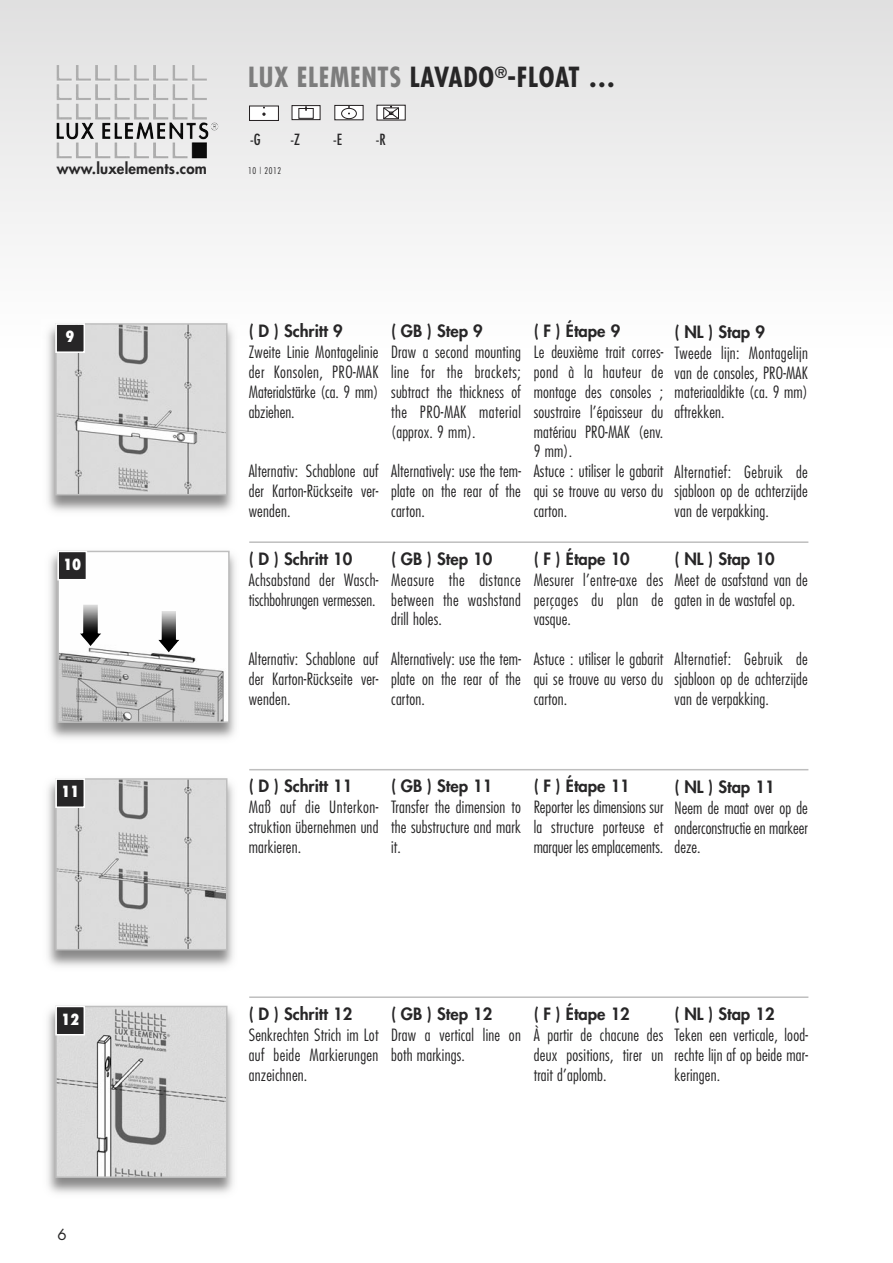
<style>
.page{position:relative;width:893px;height:1263px;background:#fff}
.page>*{position:absolute;margin:0;border:0;box-sizing:border-box;transform-origin:0 0}
.t1{font:700 condensed 27px "Futura";letter-spacing:.025em;color:#272627}
.t2{font:300 condensed 16.5px/19.8px "Futura";letter-spacing:.01em;color:#272627;text-align:justify}
.t3{font:800 16.5px "Futura";color:#272627}
.t4{font:800 15px "Futura";letter-spacing:.015em;color:#272627}
.t5{font:condensed 15px "Futura";color:#272627}
.t6{font:800 condensed 15px "Futura";color:#fff}
.t7{font:15px "Futura";color:#272627}
.t8{font:300 condensed 9px "Futura";letter-spacing:.06em;color:#272627}
.s1{color:#7d7d7d}
</style>
<div class="page">
<div style="left:0;top:0;width:893px;height:349px;background:linear-gradient(to bottom,#dedede,#fff)"></div>
<img style="left:66px;top:122px;width:140px;height:17px">
<div style="left:249px;top:106px;width:30px;height:15px;background:#fff;border:1px solid #231f20"></div>
<svg style="left:263px;top:106px;width:2px;height:9px"></svg>
<div style="left:292px;top:105px;width:28px;height:15px;background:#fff;border:1px solid #231f20"></div>
<div style="left:298px;top:108px;width:16px;height:11px;border:1px solid #231f20"></div>
<div style="left:334px;top:105px;width:29px;height:15px;background:#fff;border:1px solid #231f20"></div>
<svg style="left:341px;top:106px;width:16px;height:13px"></svg>
<div style="left:377px;top:105px;width:29px;height:15px;background:#fff;border:1px solid #231f20"></div>
<svg style="left:383px;top:106px;width:17px;height:14px"></svg>
<hr style="left:249px;top:541px;width:559px;height:2px;background:#bebebe">
<hr style="left:249px;top:769px;width:559px;height:1px;background:#bebebe">
<img style="left:47px;top:778px;width:187px;height:189px">
<img style="left:58px;top:781px;width:166px;height:166px">
<div style="left:55px;top:778px;width:172px;height:172px;border:2px solid #bebebe"></div>
<div style="left:57px;top:780px;width:27px;height:26px;background:#272627"></div>
<div style="left:55px;top:778px;width:30px;height:30px;border:2px solid #fff"></div>
<hr style="left:249px;top:996px;width:559px;height:2px;background:#bebebe">
<img style="left:47px;top:1005px;width:187px;height:189px">
<img style="left:58px;top:1009px;width:166px;height:166px">
<div style="left:55px;top:1006px;width:172px;height:172px;border:2px solid #bebebe"></div>
<div style="left:57px;top:1007px;width:27px;height:27px;background:#272627"></div>
<div style="left:55px;top:1006px;width:30px;height:29px;border:2px solid #fff"></div>
<img style="left:49px;top:550px;width:187px;height:189px">
<img style="left:60px;top:554px;width:167px;height:166px">
<div style="left:57px;top:551px;width:173px;height:172px;border:2px solid #bebebe"></div>
<div style="left:59px;top:552px;width:27px;height:27px;background:#272627"></div>
<div style="left:57px;top:551px;width:30px;height:29px;border:2px solid #fff"></div>
<img style="left:80px;top:605px;width:21px;height:41px">
<img style="left:158px;top:611px;width:21px;height:41px">
<img style="left:42px;top:319px;width:198px;height:193px">
<img style="left:58px;top:326px;width:166px;height:166px">
<div style="left:55px;top:323px;width:172px;height:172px;border:2px solid #bebebe"></div>
<div style="left:57px;top:325px;width:27px;height:26px;background:#272627"></div>
<div style="left:55px;top:323px;width:30px;height:30px;border:2px solid #fff"></div>
<p class="t4" style="left:57px;top:161px;width:152px">www.luxelements.com</p>
<h1 class="t1" style="left:248px;top:65px;width:369px"><span class="s1">LUX ELEMENTS</span> LAVADO<sup>®</sup>-FLOAT …</h1>
<p class="t5" style="left:250px;top:133px;width:12px">-G</p>
<p class="t5" style="left:291px;top:133px;width:11px">-Z</p>
<p class="t5" style="left:333px;top:133px;width:10px">-E</p>
<p class="t5" style="left:376px;top:133px;width:11px">-R</p>
<p class="t8" style="left:248px;top:167px;width:35px">10 | 2012</p>
<p class="t6" style="left:66px;top:330px;width:11px">9</p>
<p class="t6" style="left:63px;top:558px;width:20px">10</p>
<p class="t6" style="left:61px;top:785px;width:20px">11</p>
<p class="t3" style="left:249px;top:323px;width:95px">( D ) Schritt 9</p>
<p class="t2" style="left:249px;top:343px;width:131px">Zweite Linie Montagelinie der Konsolen, PRO-MAK Materialstärke (ca. 9 mm) abziehen.</p>
<p class="t2" style="left:249px;top:462px;width:131px">Alternativ: Schablone auf der Karton-Rückseite ver&shy;wenden.</p>
<p class="t3" style="left:391px;top:323px;width:93px">( GB ) Step 9</p>
<p class="t2" style="left:391px;top:343px;width:131px">Draw a second mounting line for the brackets; subtract the thickness of the PRO-MAK material (approx. 9 mm).</p>
<p class="t2" style="left:391px;top:462px;width:131px">Alternatively: use the tem&shy;plate on the rear of the carton.</p>
<p class="t3" style="left:534px;top:323px;width:88px">( F ) Étape 9</p>
<p class="t2" style="left:534px;top:343px;width:131px;text-align:left">Le deuxième trait corres&shy;pond à la hauteur de montage des consoles ; soustraire l’épaisseur du matériau PRO-MAK (env.<br>9 mm).<br>Astuce : utiliser le gabarit qui se trouve au verso du carton.</p>
<p class="t3" style="left:675px;top:324px;width:92px">( NL ) Stap 9</p>
<p class="t2" style="left:675px;top:344px;width:135px">Tweede lijn: Montagelijn van de consoles, PRO-MAK materiaaldikte (ca. 9 mm) aftrekken.</p>
<p class="t2" style="left:675px;top:463px;width:135px">Alternatief: Gebruik de sjabloon op de achterzijde van de verpakking.</p>
<p class="t3" style="left:249px;top:551px;width:105px">( D ) Schritt 10</p>
<p class="t2" style="left:249px;top:571px;width:131px">Achsabstand der Wasch - tischbohrungen vermessen.</p>
<p class="t2" style="left:249px;top:650px;width:131px">Alternativ: Schablone auf der Karton-Rückseite ver&shy;wenden.</p>
<p class="t3" style="left:391px;top:551px;width:103px">( GB ) Step 10</p>
<p class="t2" style="left:391px;top:571px;width:131px">Measure the distance between the washstand drill holes.</p>
<p class="t2" style="left:391px;top:650px;width:131px">Alternatively: use the tem&shy;plate on the rear of the carton.</p>
<p class="t3" style="left:534px;top:551px;width:98px">( F ) Étape 10</p>
<p class="t2" style="left:534px;top:571px;width:131px">Mesurer l’entre-axe des perçages du plan de vasque.</p>
<p class="t2" style="left:534px;top:650px;width:131px">Astuce : utiliser le gabarit qui se trouve au verso du carton.</p>
<p class="t3" style="left:675px;top:551px;width:101px">( NL ) Stap 10</p>
<p class="t2" style="left:675px;top:571px;width:135px">Meet de asafstand van de gaten in de wastafel op.</p>
<p class="t2" style="left:675px;top:650px;width:135px">Alternatief: Gebruik de sjabloon op de achterzijde van de verpakking.</p>
<p class="t3" style="left:249px;top:778px;width:105px">( D ) Schritt 11</p>
<p class="t2" style="left:249px;top:798px;width:131px">Maß auf die Unter kon - struktion übernehmen und markieren.</p>
<p class="t3" style="left:391px;top:778px;width:103px">( GB ) Step 11</p>
<p class="t2" style="left:391px;top:798px;width:131px">Transfer the dimension to the substructure and mark it.</p>
<p class="t3" style="left:534px;top:778px;width:98px">( F ) Étape 11</p>
<p class="t2" style="left:534px;top:798px;width:131px">Reporter les dimensions sur la structure porteuse et marquer les emplace ments.</p>
<p class="t3" style="left:675px;top:778px;width:101px">( NL ) Stap 11</p>
<p class="t2" style="left:675px;top:799px;width:135px">Neem de maat over op de onderconstructie en markeer deze.</p>
<p class="t6" style="left:61px;top:1013px;width:20px">12</p>
<p class="t7" style="left:57px;top:1227px;width:11px">6</p>
<p class="t3" style="left:249px;top:1006px;width:105px">( D ) Schritt 12</p>
<p class="t2" style="left:249px;top:1026px;width:131px">Senkrechten Strich im Lot auf beide Markierungen anzeichnen.</p>
<p class="t3" style="left:391px;top:1006px;width:103px">( GB ) Step 12</p>
<p class="t2" style="left:391px;top:1026px;width:131px">Draw a vertical line on both markings.</p>
<p class="t3" style="left:534px;top:1006px;width:98px">( F ) Étape 12</p>
<p class="t2" style="left:534px;top:1026px;width:131px">À partir de chacune des deux positions, tirer un trait d’aplomb.</p>
<p class="t3" style="left:675px;top:1006px;width:101px">( NL ) Stap 12</p>
<p class="t2" style="left:675px;top:1026px;width:135px">Teken een verticale, lood - rechte lijn af op beide mar - kerin gen.</p>
</div>
